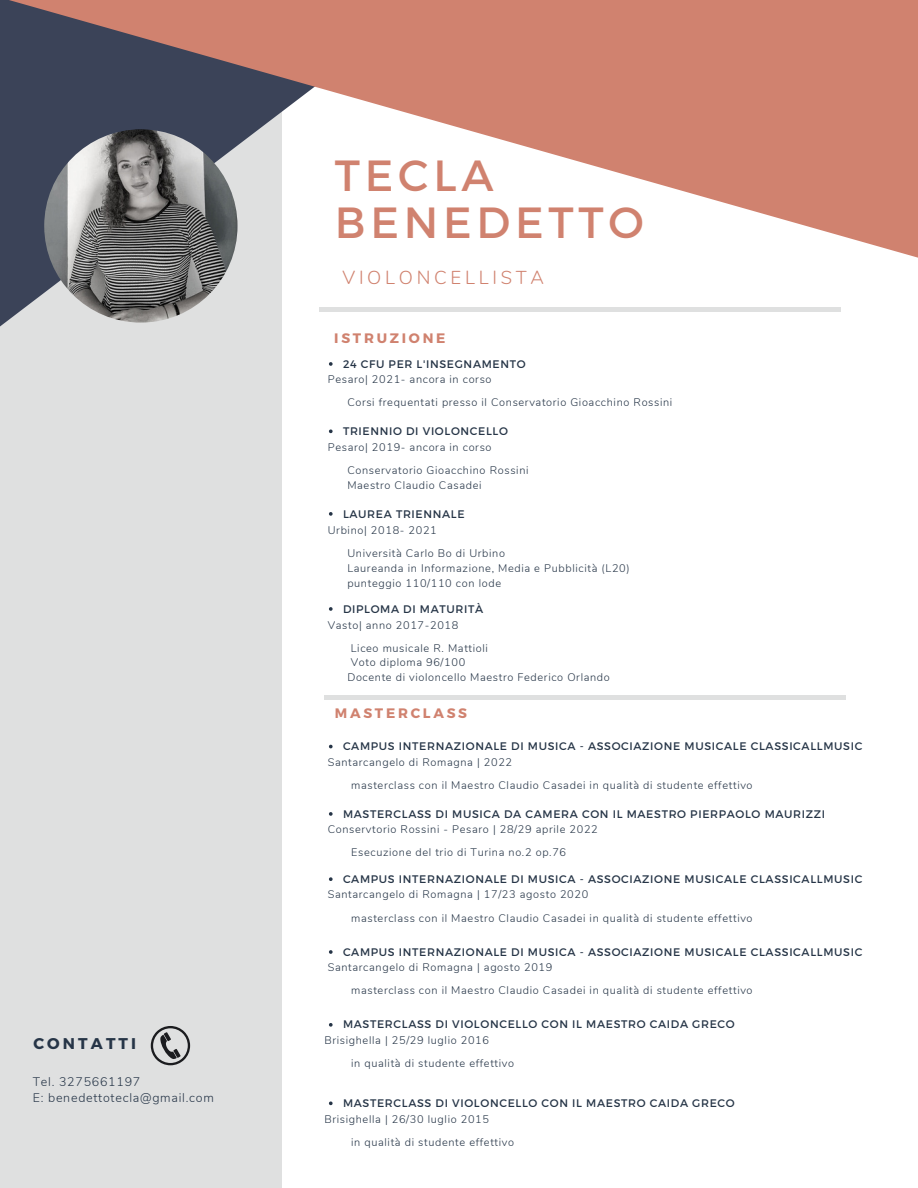
<style>
.page{position:relative;width:918px;height:1188px;background:#fff}
.page>*{position:absolute;margin:0;border:0;box-sizing:border-box;transform-origin:0 0}
.t1{font:43.65px/47.2px "Montserrat";letter-spacing:.11em;color:#d0826f}
.t2{font:300 18.75px "Nunito";letter-spacing:.2em;color:#d0826f}
.t3{font:700 15.6px "Montserrat";letter-spacing:.2em;color:#263547}
.t4{font:700 13.65px "Montserrat";letter-spacing:.2em;color:#d0826f}
.t5{font:300 12.45px/16.8px "Nunito";letter-spacing:.06em;color:#263547}
.t6{font:300 10.95px/23.2px "Nunito";letter-spacing:.06em;color:#263547}
.t7{font:10.95px "Montserrat";letter-spacing:.06em;color:#263547}
</style>
<div class="page">
<div style="left:0;top:0;width:282px;height:1188px;background:#dfe0e0"></div>
<svg style="left:0;top:292px;width:320px;height:35px"></svg>
<img style="left:44px;top:129px;width:194px;height:194px;border-radius:50%">
<svg style="left:0;top:0;width:918px;height:292px"></svg>
<svg style="left:151px;top:1026px;width:39px;height:39px"></svg>
<div style="left:320px;top:307px;width:521px;height:5px;background:#dfe0e0"></div>
<svg style="left:329px;top:429px;width:4px;height:4px"></svg>
<svg style="left:329px;top:512px;width:4px;height:4px"></svg>
<svg style="left:329px;top:607px;width:4px;height:4px"></svg>
<svg style="left:329px;top:362px;width:4px;height:4px"></svg>
<svg style="left:329px;top:745px;width:4px;height:3px"></svg>
<svg style="left:329px;top:812px;width:4px;height:4px"></svg>
<svg style="left:329px;top:877px;width:4px;height:4px"></svg>
<svg style="left:329px;top:1023px;width:4px;height:4px"></svg>
<svg style="left:329px;top:1102px;width:4px;height:3px"></svg>
<svg style="left:329px;top:950px;width:4px;height:4px"></svg>
<div style="left:325px;top:695px;width:521px;height:5px;background:#dfe0e0"></div>
<h3 class="t3" style="left:33px;top:1033px;width:104px">CONTATTI</h3>
<p class="t5" style="left:33px;top:1073px;width:183px">Tel. 3275661197<br>E: benedettotecla@gmail.com</p>
<h1 class="t1" style="left:335px;top:150px;width:310px">TECLA<br>BENEDETTO</h1>
<h2 class="t2" style="left:343px;top:265px;width:203px">VIOLONCELLISTA</h2>
<p class="t4" style="left:334px;top:330px;width:113px">ISTRUZIONE</p>
<p class="t7" style="left:343px;top:357px;width:184px">24 CFU PER L'INSEGNAMENTO</p>
<p class="t6" style="left:347px;top:368px;width:327px;text-indent:-20px">Pesaro| 2021- ancora in corso<br>Corsi frequentati presso il Conservatorio Gioacchino Rossini</p>
<p class="t7" style="left:343px;top:424px;width:167px">TRIENNIO DI VIOLONCELLO</p>
<p class="t6" style="left:347px;top:436px;width:183px;line-height:22.6px;text-indent:-20px">Pesaro| 2019- ancora in corso<br>Conservatorio Gioacchino Rossini</p>
<p class="t6" style="left:347px;top:474px;width:136px">Maestro Claudio Casadei</p>
<p class="t7" style="left:343px;top:507px;width:123px">LAUREA TRIENNALE</p>
<p class="t6" style="left:347px;top:519px;width:159px;text-indent:-20px">Urbino| 2018- 2021<br>Università Carlo Bo di Urbino</p>
<p class="t6" style="left:347px;top:561px;width:284px;line-height:14.9px">Laureanda in Informazione, Media e Pubblicità (L20) punteggio 110/110 con lode</p>
<p class="t7" style="left:343px;top:602px;width:142px">DIPLOMA DI MATURITÀ</p>
<p class="t6" style="left:351px;top:614px;width:139px;line-height:22.6px;text-indent:-23px">Vasto| anno 2017-2018<br>Liceo musicale R. Mattioli</p>
<p class="t6" style="left:347px;top:655px;width:264px;line-height:14.9px;text-indent:3px">Voto diploma 96/100<br>Docente di violoncello Maestro Federico Orlando</p>
<p class="t4" style="left:335px;top:705px;width:134px">MASTERCLASS</p>
<p class="t7" style="left:343px;top:739px;width:521px">CAMPUS INTERNAZIONALE DI MUSICA - ASSOCIAZIONE MUSICALE CLASSICALLMUSIC</p>
<p class="t6" style="left:351px;top:751px;width:403px;text-indent:-23px">Santarcangelo di Romagna | 2022<br>masterclass con il Maestro Claudio Casadei in qualità di studente effettivo</p>
<p class="t7" style="left:343px;top:807px;width:484px">MASTERCLASS DI MUSICA DA CAMERA CON IL MAESTRO PIERPAOLO MAURIZZI</p>
<p class="t6" style="left:351px;top:818px;width:248px;text-indent:-23px">Conservtorio Rossini - Pesaro | 28/29 aprile 2022<br>Esecuzione del trio di Turina no.2 op.76</p>
<p class="t7" style="left:343px;top:872px;width:521px">CAMPUS INTERNAZIONALE DI MUSICA - ASSOCIAZIONE MUSICALE CLASSICALLMUSIC</p>
<p class="t6" style="left:351px;top:883px;width:403px;text-indent:-23px">Santarcangelo di Romagna | 17/23 agosto 2020<br>masterclass con il Maestro Claudio Casadei in qualità di studente effettivo</p>
<p class="t7" style="left:343px;top:945px;width:521px">CAMPUS INTERNAZIONALE DI MUSICA - ASSOCIAZIONE MUSICALE CLASSICALLMUSIC</p>
<p class="t6" style="left:351px;top:956px;width:403px;text-indent:-23px">Santarcangelo di Romagna | agosto 2019<br>masterclass con il Maestro Claudio Casadei in qualità di studente effettivo</p>
<p class="t7" style="left:343px;top:1017px;width:393px">MASTERCLASS DI VIOLONCELLO CON IL MAESTRO CAIDA GRECO</p>
<p class="t6" style="left:351px;top:1029px;width:165px;text-indent:-27px">Brisighella | 25/29 luglio 2016<br>in qualità di studente effettivo</p>
<p class="t7" style="left:343px;top:1096px;width:393px">MASTERCLASS DI VIOLONCELLO CON IL MAESTRO CAIDA GRECO</p>
<p class="t6" style="left:351px;top:1107px;width:165px;text-indent:-27px">Brisighella | 26/30 luglio 2015<br>in qualità di studente effettivo</p>
</div>
